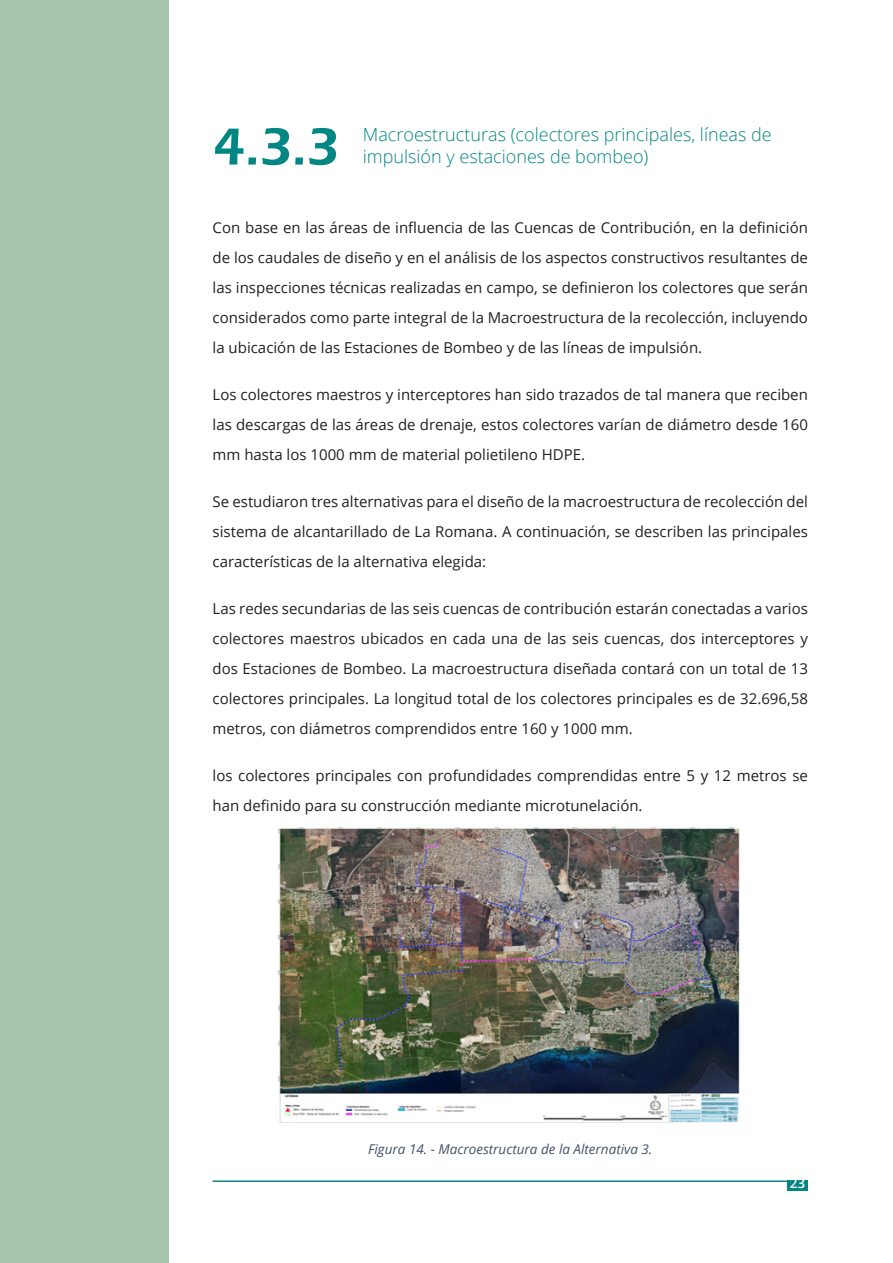
<style>
.page{position:relative;width:893px;height:1263px;background:#fff}
.page>*{position:absolute;margin:0;border:0;box-sizing:border-box;transform-origin:0 0}
.NUMERO_SUBCAPITULOS{font:600 54px "Eras ITC";color:#008683}
.TEXTO_SUBCAPITULOS{font:300 18px "Open Sans";color:#008683}
.TEXTO_CORRIDO{font:15px/30px "Open Sans";color:#231f20;text-align:justify}
.TEXTO_FIGURAS{font:italic 13.5px "Open Sans";color:#44546a}
.t1{font:600 13.5px "Open Sans";color:#fff}
</style>
<div class="page">
<div style="left:0;top:0;width:169px;height:1263px;background:#a7c4af"></div>
<div style="left:787px;top:1180px;width:21px;height:11px;background:#008683"></div>
<hr style="left:213px;top:1180px;width:574px;height:2px;background:#008683">
<img style="left:278px;top:827px;width:462px;height:295px">
<p class="NUMERO_SUBCAPITULOS" style="left:213px;top:116px;width:128px">4.3.3</p>
<p class="TEXTO_SUBCAPITULOS" style="left:363px;top:122px;width:410px">Macroestructuras (colectores principales, líneas de</p>
<p class="TEXTO_SUBCAPITULOS" style="left:363px;top:144px;width:287px">impulsión y estaciones de bombeo)</p>
<p class="TEXTO_CORRIDO" style="left:213px;top:212px;width:597px">Con base en las áreas de influencia de las Cuencas de Contribución, en la definición de los caudales de diseño y en el análisis de los aspectos constructivos resultantes de las inspecciones técnicas realizadas en campo, se definieron los colectores que serán considerados como parte integral de la Macroestructura de la recolección, incluyendo la ubicación de las Estaciones de Bombeo y de las líneas de impulsión.</p>
<p class="TEXTO_CORRIDO" style="left:213px;top:379px;width:597px">Los colectores maestros y interceptores han sido trazados de tal manera que reciben las descargas de las áreas de drenaje, estos colectores varían de diámetro desde 160 mm hasta los 1000 mm de material polietileno HDPE.</p>
<p class="TEXTO_CORRIDO" style="left:213px;top:486px;width:597px">Se estudiaron tres alternativas para el diseño de la macroestructura de recolección del sistema de alcantarillado de La Romana. A continuación, se describen las principales características de la alternativa elegida:</p>
<p class="TEXTO_CORRIDO" style="left:213px;top:593px;width:597px">Las redes secundarias de las seis cuencas de contribución estarán conectadas a varios colectores maestros ubicados en cada una de las seis cuencas, dos interceptores y dos Estaciones de Bombeo. La macroestructura diseñada contará con un total de 13 colectores principales. La longitud total de los colectores principales es de 32.696,58 metros, con diámetros comprendidos entre 160 y 1000 mm.</p>
<p class="TEXTO_CORRIDO" style="left:213px;top:760px;width:597px">los colectores principales con profundidades comprendidas entre 5 y 12 metros se han definido para su construcción mediante microtunelación.</p>
<p class="TEXTO_FIGURAS" style="left:368px;top:1140px;width:286px">Figura 14. - Macroestructura de la Alternativa 3.</p>
<p class="t1" style="left:790px;top:1174px;width:17px">23</p>
</div>
